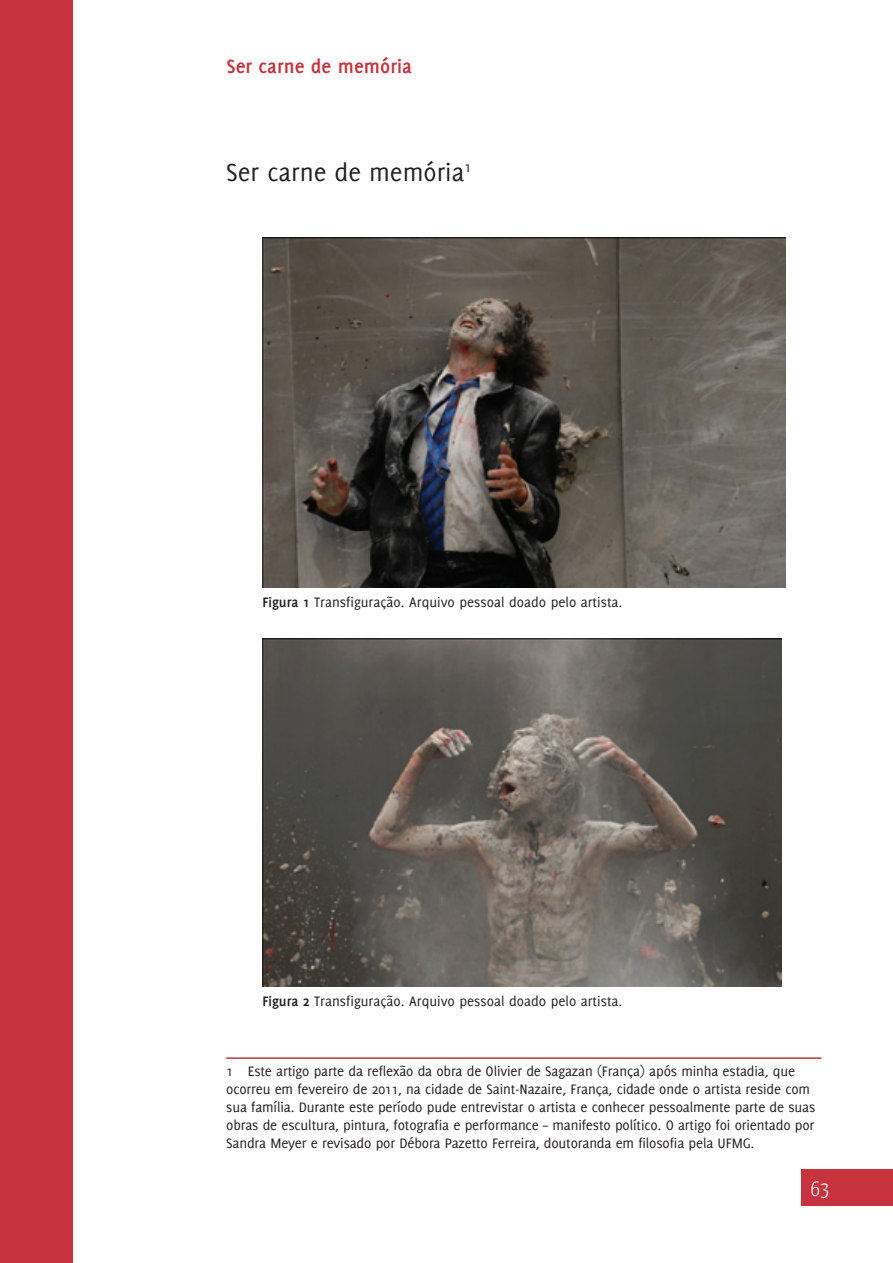
<style>
.page{position:relative;width:893px;height:1263px;background:#fff}
.page>*{position:absolute;margin:0;border:0;box-sizing:border-box;transform-origin:0 0}
.t1{font:27px "Delicious";color:#231f20}
.t2{font:700 21px "Delicious";color:#c6333d}
.t3{font:300 21px "Yanone Kaffeesatz";color:#fff}
.t4{font:15px/18px "Delicious";letter-spacing:-.01em;color:#231f20}
.s1{font-weight:700}
</style>
<div class="page">
<div style="left:0;top:0;width:72px;height:1263px;background:#c6333d"></div>
<div style="left:802px;top:1170px;width:91px;height:36px;background:#c6333d"></div>
<hr style="left:226px;top:1057px;width:595px;height:2px;background:#c6333d">
<img style="left:262px;top:237px;width:523px;height:351px">
<img style="left:262px;top:639px;width:519px;height:348px">
<h2 class="t2" style="left:227px;top:54px;width:187px">Ser carne de memória</h2>
<h1 class="t1" style="left:226px;top:157px;width:247px">Ser carne de memória<sup>1</sup></h1>
<p class="t4" style="left:262px;top:593px;width:362px"><span class="s1">Figura 1</span> Transfiguração. Arquivo pessoal doado pelo artista.</p>
<p class="t4" style="left:262px;top:991px;width:362px"><span class="s1">Figura 2</span> Transfiguração. Arquivo pessoal doado pelo artista.</p>
<p class="t4" style="left:226px;top:1062px;width:591px">1 Este artigo parte da reflexão da obra de Olivier de Sagazan (França) após minha estadia, que ocorreu em fevereiro de 2011, na cidade de Saint-Nazaire, França, cidade onde o artista reside com sua família. Durante este período pude entrevistar o artista e conhecer pessoalmente parte de suas obras de escultura, pintura, fotografia e performance – manifesto político. O artigo foi orientado por Sandra Meyer e revisado por Débora Pazetto Ferreira, doutoranda em filosofia pela UFMG.</p>
<h2 class="t3" style="left:811px;top:1176px;width:20px">63</h2>
</div>
